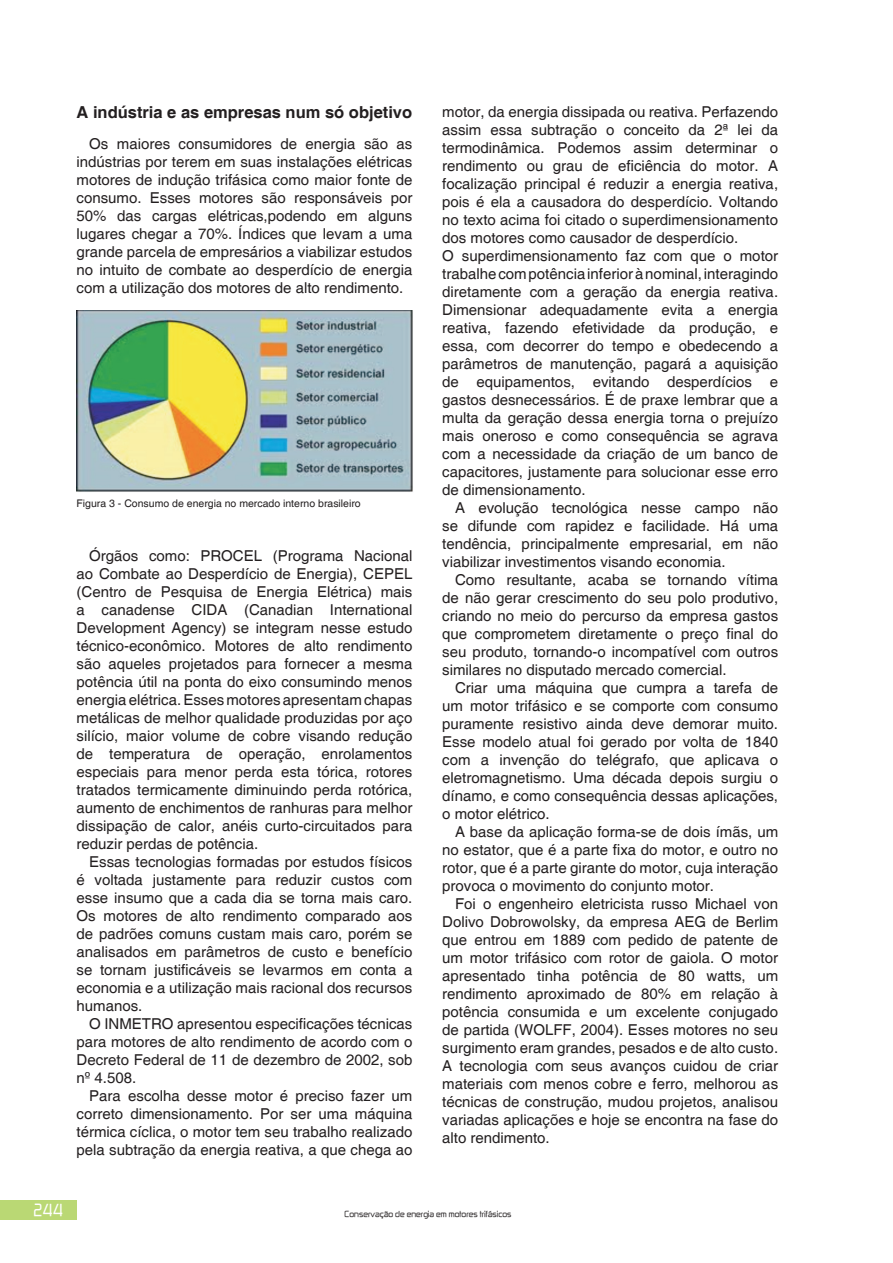
<style>
.page{position:relative;width:893px;height:1263px;background:#fff}
.page>*{position:absolute;margin:0;border:0;box-sizing:border-box;transform-origin:0 0}
.subtitulo{font:700 16.5px "Helvetica";color:#231f20}
.texto{font:15px/18px "Helvetica";color:#231f20;text-align:justify}
.t1{font:15px "Zekton";color:#fff}
.figura{font:10.5px "Helvetica";color:#231f20}
.texto_-_SUMÁRIO{font:7.5px "Zekton";color:#231f20}
</style>
<div class="page">
<div style="left:0;top:1200px;width:77px;height:20px;background:#bad874"></div>
<img style="left:77px;top:311px;width:336px;height:181px">
<p class="subtitulo" style="left:77px;top:102px;width:337px">A indústria e as empresas num só objetivo</p>
<p class="texto" style="left:77px;top:135px;width:337px;text-indent:13px">Os maiores consumidores de energia são as indústrias por terem em suas instalações elétricas motores de indução trifásica como maior fonte de consumo. Esses motores são responsáveis por 50% das cargas elétricas,podendo em alguns lugares chegar a 70%. Índices que levam a uma grande parcela de empresários a viabilizar estudos no intuito de combate ao desperdício de energia com a utilização dos motores de alto rendimento.</p>
<p class="figura" style="left:77px;top:497px;width:286px">Figura 3 - Consumo de energia no mercado interno brasileiro</p>
<p class="texto" style="left:77px;top:547px;width:337px;text-indent:13px">Órgãos como: PROCEL (Programa Nacional ao Combate ao Desperdício de Energia), CEPEL (Centro de Pesquisa de Energia Elétrica) mais a canadense CIDA (Canadian International Development Agency) se integram nesse estudo técnico-econômico. Motores de alto rendimento são aqueles projetados para fornecer a mesma potência útil na ponta do eixo consumindo menos energia elétrica. Esses motores apresentam chapas metálicas de melhor qualidade produzidas por aço silício, maior volume de cobre visando redução de temperatura de operação, enrolamentos especiais para menor perda esta tórica, rotores tratados termicamente diminuindo perda rotórica, aumento de enchimentos de ranhuras para melhor dissipação de calor, anéis curto-circuitados para reduzir perdas de potência.</p>
<p class="texto" style="left:77px;top:853px;width:337px;text-indent:13px">Essas tecnologias formadas por estudos físicos é voltada justamente para reduzir custos com esse insumo que a cada dia se torna mais caro.<br>Os motores de alto rendimento comparado aos de padrões comuns custam mais caro, porém se analisados em parâmetros de custo e benefício se tornam justificáveis se levarmos em conta a economia e a utilização mais racional dos recursos humanos.</p>
<p class="texto" style="left:77px;top:1015px;width:337px;text-indent:13px">O INMETRO apresentou especificações técnicas para motores de alto rendimento de acordo com o Decreto Federal de 11 de dezembro de 2002, sob nº 4.508.</p>
<p class="texto" style="left:77px;top:1087px;width:337px;text-indent:13px">Para escolha desse motor é preciso fazer um correto dimensionamento. Por ser uma máquina térmica cíclica, o motor tem seu trabalho realizado pela subtração da energia reativa, a que chega ao</p>
<p class="texto" style="left:442px;top:104px;width:337px;text-align:left">motor, da energia dissipada ou reativa. Perfazendo assim essa subtração o conceito da 2ª lei da termodinâmica. Podemos assim determinar o rendimento ou grau de eficiência do motor. A focalização principal é reduzir a energia reativa, pois é ela a causadora do desperdício. Voltando no texto acima foi citado o superdimensionamento dos motores como causador de desperdício.<br>O superdimensionamento faz com que o motor trabalhe com potência inferior à nominal, interagindo diretamente com a geração da energia reativa.<br>Dimensionar adequadamente evita a energia reativa, fazendo efetividade da produção, e essa, com decorrer do tempo e obedecendo a parâmetros de manutenção, pagará a aquisição de equipamentos, evitando desperdícios e gastos desnecessários. É de praxe lembrar que a multa da geração dessa energia torna o prejuízo mais oneroso e como consequência se agrava com a necessidade da criação de um banco de capacitores, justamente para solucionar esse erro de dimensionamento.</p>
<p class="texto" style="left:442px;top:500px;width:337px;text-indent:13px">A evolução tecnológica nesse campo não se difunde com rapidez e facilidade. Há uma tendência, principalmente empresarial, em não viabilizar investimentos visando economia.</p>
<p class="texto" style="left:442px;top:572px;width:337px;text-indent:13px">Como resultante, acaba se tornando vítima de não gerar crescimento do seu polo produtivo, criando no meio do percurso da empresa gastos que comprometem diretamente o preço final do seu produto, tornando-o incompatível com outros similares no disputado mercado comercial.</p>
<p class="texto" style="left:442px;top:680px;width:337px;text-indent:13px">Criar uma máquina que cumpra a tarefa de um motor trifásico e se comporte com consumo puramente resistivo ainda deve demorar muito.<br>Esse modelo atual foi gerado por volta de 1840 com a invenção do telégrafo, que aplicava o eletromagnetismo. Uma década depois surgiu o dínamo, e como consequência dessas aplicações, o motor elétrico.</p>
<p class="texto" style="left:442px;top:824px;width:337px;text-indent:13px">A base da aplicação forma-se de dois ímãs, um no estator, que é a parte fixa do motor, e outro no rotor, que é a parte girante do motor, cuja interação provoca o movimento do conjunto motor.</p>
<p class="texto" style="left:442px;top:896px;width:337px;text-indent:13px">Foi o engenheiro eletricista russo Michael von Dolivo Dobrowolsky, da empresa AEG de Berlim que entrou em 1889 com pedido de patente de um motor trifásico com rotor de gaiola. O motor apresentado tinha potência de 80 watts, um rendimento aproximado de 80% em relação à potência consumida e um excelente conjugado de partida (WOLFF, 2004). Esses motores no seu surgimento eram grandes, pesados e de alto custo.<br>A tecnologia com seus avanços cuidou de criar materiais com menos cobre e ferro, melhorou as técnicas de construção, mudou projetos, analisou variadas aplicações e hoje se encontra na fase do alto rendimento.</p>
<p class="t1" style="left:34px;top:1200px;width:31px">244</p>
<p class="texto_-_SUMÁRIO" style="left:345px;top:1209px;width:168px">Conservação de energia em motores trifásicos</p>
</div>
